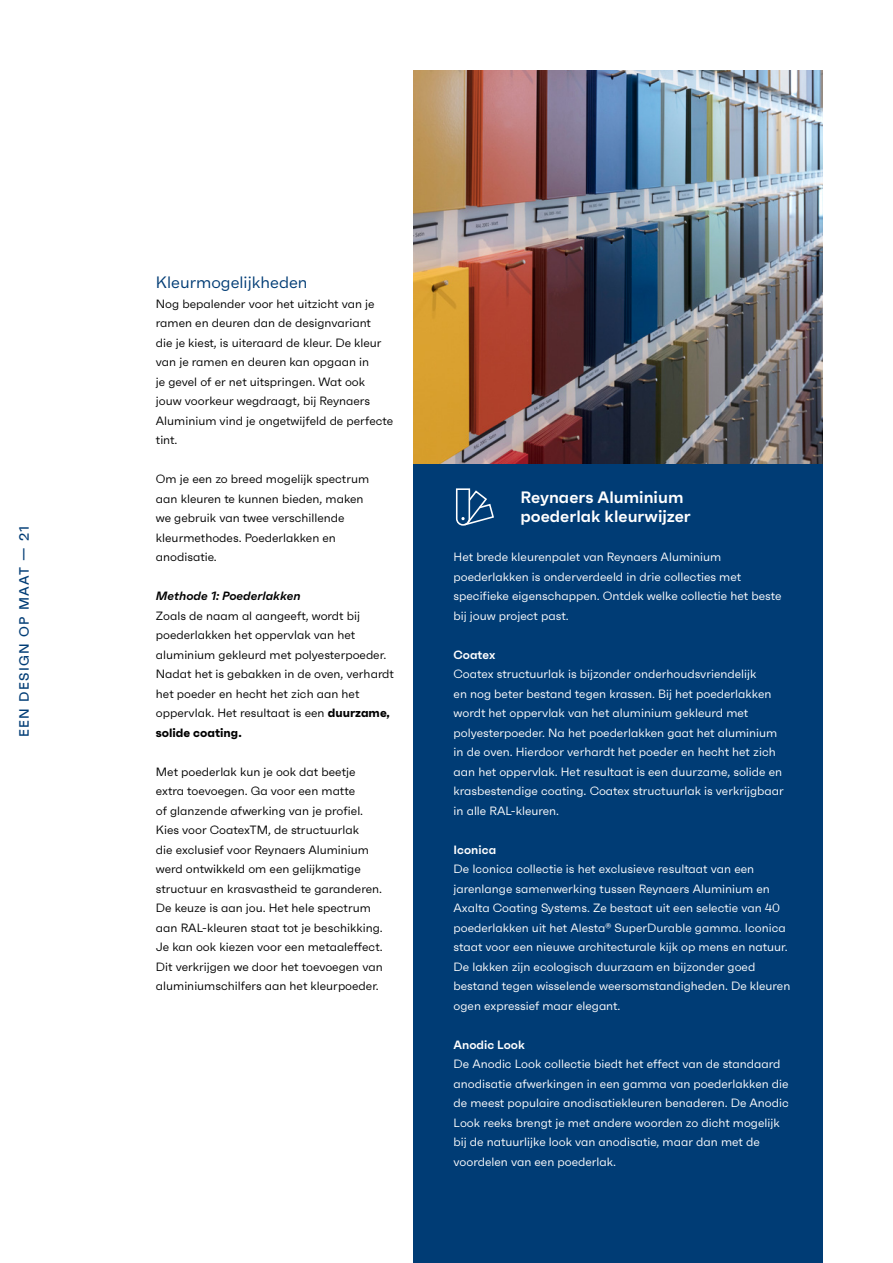
<style>
.page{position:relative;width:893px;height:1263px;background:#fff}
.page>*{position:absolute;margin:0;border:0;box-sizing:border-box;transform-origin:0 0}
.t1{font:600 16.5px/19.5px "Faktum";color:#fff}
.t2{font:16.5px "Faktum";color:#003c75}
.t3{font:500 13.5px "Faktum";letter-spacing:.1em;color:#003c75}
.t4{font:12px/19.5px "Faktum";color:#fff}
.t5{font:12px/19.5px "Faktum";color:#000}
.t6{font:600 12px "Faktum";color:#fff}
.t7{font:italic 600 12px "Faktum";color:#000}
.s1{font-weight:700}
</style>
<div class="page">
<div style="left:413px;top:464px;width:410px;height:799px;background:#003c75"></div>
<svg style="left:455px;top:488px;width:39px;height:38px"></svg>
<img style="left:413px;top:70px;width:410px;height:394px">
<p class="t3" style="left:16px;top:737px;width:213px;rotate:-90deg">EEN DESIGN OP MAAT — 21</p>
<h1 class="t2" style="left:156px;top:272px;width:153px">Kleurmogelijkheden</h1>
<p class="t5" style="left:156px;top:293px;width:239px">Nog bepalender voor het uitzicht van je ramen en deuren dan de designvariant<br>die je kiest, is uiteraard de kleur. De kleur van je ramen en deuren kan opgaan in<br>je gevel of er net uitspringen. Wat ook jouw voorkeur wegdraagt, bij Reynaers Aluminium vind je ongetwijfeld de perfecte tint.</p>
<p class="t5" style="left:156px;top:469px;width:215px">Om je een zo breed mogelijk spectrum aan kleuren te kunnen bieden, maken we gebruik van twee verschillende kleurmethodes. Poederlakken en anodisatie.</p>
<p class="t7" style="left:156px;top:588px;width:146px">Methode 1: Poederlakken</p>
<p class="t5" style="left:156px;top:605px;width:240px">Zoals de naam al aangeeft, wordt bij poederlakken het oppervlak van het aluminium gekleurd met polyesterpoeder.<br>Nadat het is gebakken in de oven, verhardt het poeder en hecht het zich aan het oppervlak. Het resultaat is een <span class="s1">duurzame, solide coating.</span></p>
<p class="t5" style="left:156px;top:761px;width:228px">Met poederlak kun je ook dat beetje extra toevoegen. Ga voor een matte<br>of glanzende afwerking van je profiel.<br>Kies voor CoatexTM, de structuurlak<br>die exclusief voor Reynaers Aluminium werd ontwikkeld om een gelijkmatige structuur en krasvastheid te garanderen.<br>De keuze is aan jou. Het hele spectrum aan RAL-kleuren staat tot je beschikking.<br>Je kan ook kiezen voor een metaaleffect.<br>Dit verkrijgen we door het toevoegen van aluminiumschilfers aan het kleurpoeder.</p>
<h1 class="t1" style="left:521px;top:487px;width:172px">Reynaers Aluminium poederlak kleurwijzer</h1>
<p class="t4" style="left:454px;top:547px;width:329px">Het brede kleurenpalet van Reynaers Aluminium poederlakken is onderverdeeld in drie collecties met specifieke eigenschappen. Ontdek welke collectie het beste bij jouw project past.</p>
<p class="t6" style="left:454px;top:647px;width:43px">Coatex</p>
<p class="t4" style="left:454px;top:664px;width:332px">Coatex structuurlak is bijzonder onderhoudsvriendelijk<br>en nog beter bestand tegen krassen. Bij het poederlakken wordt het oppervlak van het aluminium gekleurd met polyesterpoeder. Na het poederlakken gaat het aluminium in de oven. Hierdoor verhardt het poeder en hecht het zich aan het oppervlak. Het resultaat is een duurzame, solide en krasbestendige coating. Coatex structuurlak is verkrijgbaar in alle RAL-kleuren.</p>
<p class="t6" style="left:454px;top:842px;width:44px">Iconica</p>
<p class="t4" style="left:454px;top:859px;width:338px">De Iconica collectie is het exclusieve resultaat van een jarenlange samenwerking tussen Reynaers Aluminium en Axalta Coating Systems. Ze bestaat uit een selectie van 40 poederlakken uit het Alesta® SuperDurable gamma. Iconica staat voor een nieuwe architecturale kijk op mens en natuur.<br>De lakken zijn ecologisch duurzaam en bijzonder goed bestand tegen wisselende weersomstandigheden. De kleuren ogen expressief maar elegant.</p>
<p class="t6" style="left:454px;top:1037px;width:73px">Anodic Look</p>
<p class="t4" style="left:454px;top:1054px;width:337px">De Anodic Look collectie biedt het effect van de standaard anodisatie afwerkingen in een gamma van poederlakken die de meest populaire anodisatiekleuren benaderen. De Anodic Look reeks brengt je met andere woorden zo dicht mogelijk bij de natuurlijke look van anodisatie, maar dan met de voordelen van een poederlak.</p>
</div>
